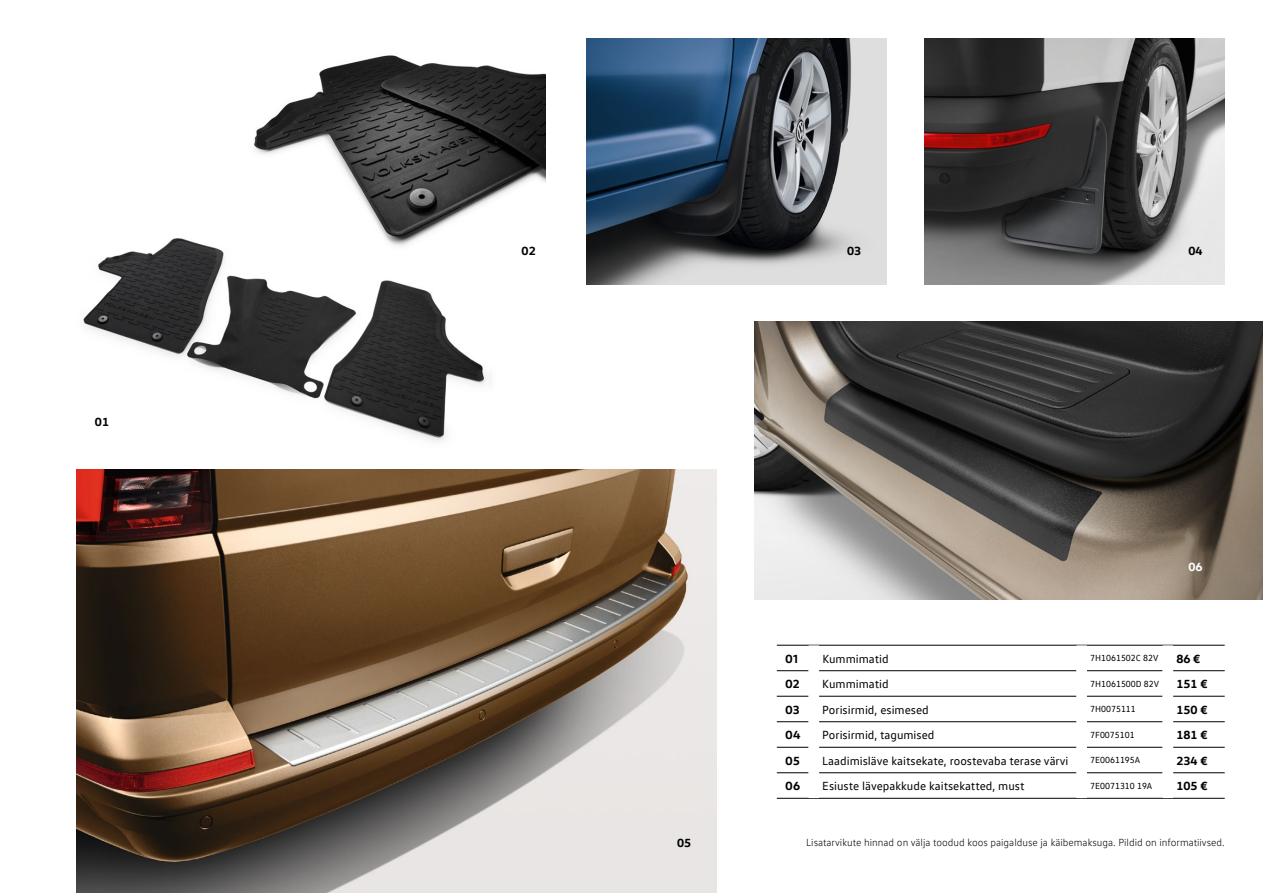
<style>
.page{position:relative;width:1263px;height:893px;background:#fff}
.page>*{position:absolute;margin:0;border:0;box-sizing:border-box;transform-origin:0 0}
.t1{font:12px "VW Text";color:#000}
.t2{font:700 12px "VW Head";color:#000}
.t3{font:700 12px "VW Head";color:#fff}
.t4{font:300 10.5px "VW Text";color:#000}
.t5{font:9px "VW Text";color:#000}
</style>
<div class="page">
<img style="left:83px;top:238px;width:408px;height:204px">
<hr style="left:1168px;top:645px;width:57px;height:1px;background:#000">
<hr style="left:1173px;top:670px;width:52px;height:1px;background:#000">
<hr style="left:777px;top:696px;width:31px;height:1px;background:#000">
<hr style="left:1173px;top:696px;width:52px;height:1px;background:#000">
<hr style="left:819px;top:696px;width:257px;height:1px;background:#000">
<hr style="left:1087px;top:696px;width:75px;height:1px;background:#000">
<hr style="left:777px;top:721px;width:31px;height:1px;background:#000">
<hr style="left:819px;top:721px;width:257px;height:1px;background:#000">
<hr style="left:1087px;top:721px;width:75px;height:1px;background:#000">
<hr style="left:1173px;top:721px;width:52px;height:1px;background:#000">
<hr style="left:777px;top:747px;width:31px;height:1px;background:#000">
<hr style="left:819px;top:747px;width:257px;height:1px;background:#000">
<hr style="left:1087px;top:747px;width:75px;height:1px;background:#000">
<hr style="left:1173px;top:747px;width:52px;height:1px;background:#000">
<hr style="left:777px;top:772px;width:31px;height:1px;background:#000">
<hr style="left:819px;top:772px;width:257px;height:1px;background:#000">
<hr style="left:1087px;top:772px;width:75px;height:1px;background:#000">
<hr style="left:1173px;top:772px;width:52px;height:1px;background:#000">
<hr style="left:777px;top:798px;width:37px;height:1px;background:#000">
<hr style="left:814px;top:798px;width:268px;height:1px;background:#000">
<hr style="left:1082px;top:798px;width:86px;height:1px;background:#000">
<hr style="left:1168px;top:798px;width:57px;height:1px;background:#000">
<hr style="left:814px;top:645px;width:268px;height:1px;background:#000">
<hr style="left:1082px;top:645px;width:86px;height:1px;background:#000">
<hr style="left:819px;top:670px;width:257px;height:1px;background:#000">
<hr style="left:1087px;top:670px;width:75px;height:1px;background:#000">
<hr style="left:777px;top:645px;width:37px;height:1px;background:#000">
<hr style="left:777px;top:670px;width:31px;height:1px;background:#000">
<div style="left:808px;top:645px;width:11px;height:26px;background:#fff"></div>
<div style="left:1076px;top:645px;width:11px;height:26px;background:#fff"></div>
<div style="left:1162px;top:645px;width:11px;height:26px;background:#fff"></div>
<img style="left:586px;top:38px;width:300px;height:246px">
<img style="left:925px;top:39px;width:300px;height:245px">
<img style="left:755px;top:321px;width:508px;height:279px">
<img style="left:77px;top:470px;width:639px;height:423px">
<img style="left:241px;top:55px;width:304px;height:204px">
<p class="t2" style="left:95px;top:414px;width:16px">01</p>
<p class="t2" style="left:505px;top:241px;width:32px">01 02</p>
<p class="t2" style="left:847px;top:243px;width:16px">03</p>
<p class="t2" style="left:1188px;top:243px;width:16px">04</p>
<p class="t3" style="left:1188px;top:559px;width:16px">06</p>
<p class="t2" style="left:677px;top:835px;width:16px">05</p>
<p class="t2" style="left:785px;top:651px;width:14px">01</p>
<p class="t1" style="left:822px;top:651px;width:68px">Kummimatid</p>
<p class="t5" style="left:1090px;top:653px;width:70px">7H1061502C 82V</p>
<p class="t2" style="left:1176px;top:651px;width:26px">86 €</p>
<p class="t2" style="left:785px;top:676px;width:16px">02</p>
<p class="t1" style="left:822px;top:677px;width:68px">Kummimatid</p>
<p class="t5" style="left:1090px;top:678px;width:70px">7H1061500D 82V</p>
<p class="t2" style="left:1176px;top:676px;width:33px">151 €</p>
<p class="t2" style="left:785px;top:702px;width:16px">03</p>
<p class="t1" style="left:822px;top:702px;width:108px">Porisirmid, esimesed</p>
<p class="t5" style="left:1090px;top:704px;width:47px">7H0075111</p>
<p class="t2" style="left:1176px;top:702px;width:33px">150 €</p>
<p class="t2" style="left:785px;top:727px;width:17px">04</p>
<p class="t1" style="left:822px;top:728px;width:114px">Porisirmid, tagumised</p>
<p class="t5" style="left:1090px;top:729px;width:46px">7F0075101</p>
<p class="t2" style="left:1176px;top:727px;width:33px">181 €</p>
<p class="t2" style="left:785px;top:753px;width:16px">05</p>
<p class="t1" style="left:822px;top:753px;width:248px">Laadimisläve kaitsekate, roostevaba terase värvi</p>
<p class="t5" style="left:1090px;top:755px;width:51px">7E0061195A</p>
<p class="t2" style="left:1176px;top:753px;width:33px">234 €</p>
<p class="t2" style="left:785px;top:778px;width:16px">06</p>
<p class="t1" style="left:822px;top:779px;width:204px">Esiuste lävepakkude kaitsekatted, must</p>
<p class="t5" style="left:1090px;top:780px;width:64px">7E0071310 19A</p>
<p class="t2" style="left:1176px;top:778px;width:33px">105 €</p>
<p class="t4" style="left:806px;top:836px;width:420px">Lisatarvikute hinnad on välja toodud koos paigalduse ja käibemaksuga. Pildid on informatiivsed.</p>
</div>
